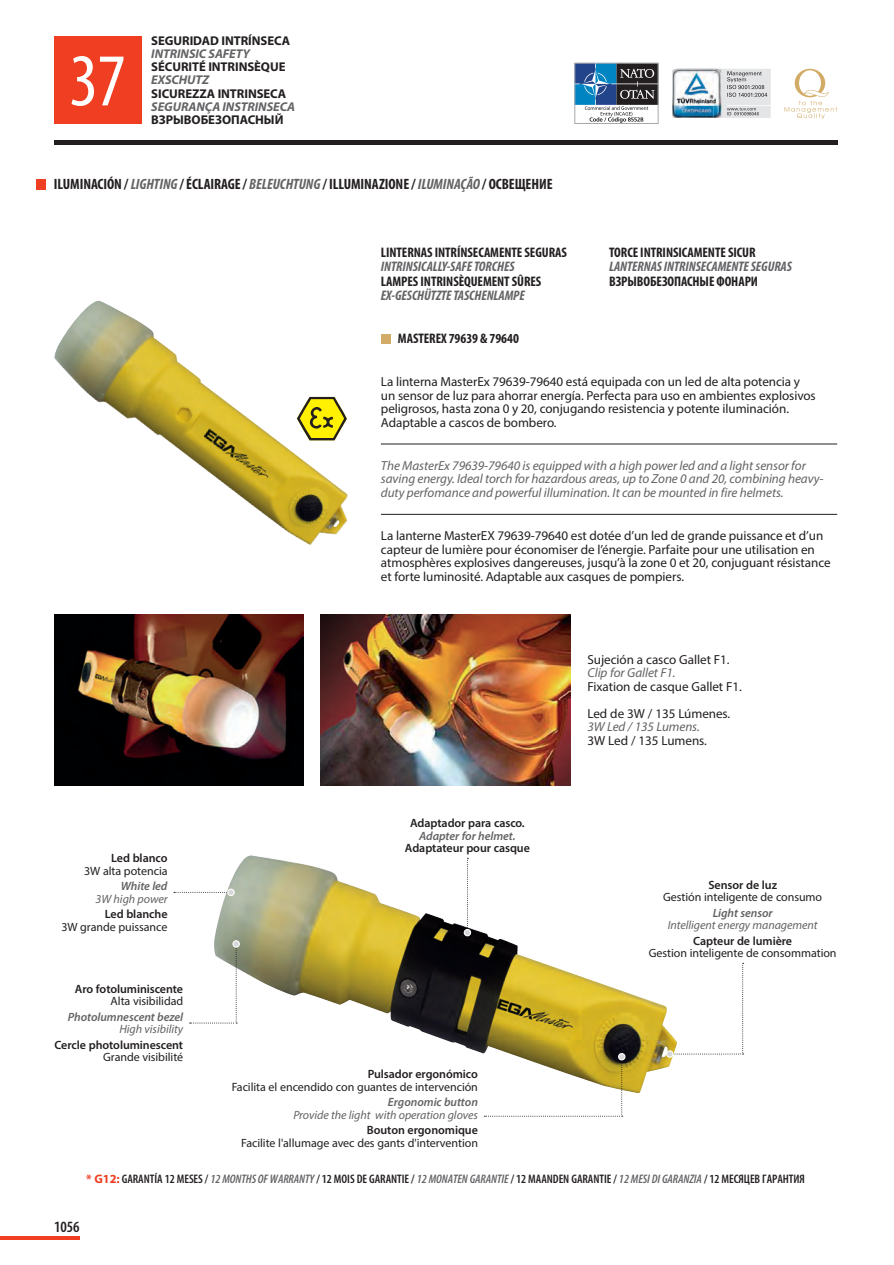
<style>
.page{position:relative;width:894px;height:1265px;background:#fff}
.page>*{position:absolute;margin:0;border:0;box-sizing:border-box;transform-origin:0 0}
.t1{font:condensed 75px "Myriad Pro";color:#fff}
.t2{font:600 condensed 15.75px "Myriad Pro";color:#231f20}
.t3{font:700 condensed 15px "Myriad Pro";letter-spacing:-.005em;color:#231f20}
.t4{font:700 condensed 13.8px "Myriad Pro";letter-spacing:-.005em;color:#231f20}
.t5{font:italic 700 condensed 13.8px "Myriad Pro";letter-spacing:-.005em;color:#636366}
.t6{font:13.2px/13.5px "Myriad Pro";letter-spacing:-.005em;color:#231f20}
.t7{font:italic 13.2px/13.5px "Myriad Pro";letter-spacing:-.005em;color:#636366}
.t8{font:700 12.75px "Myriad Pro";letter-spacing:-.005em;color:#231f20}
.t9{font:italic 700 12.75px "Myriad Pro";letter-spacing:-.005em;color:#636366}
.t10{font:600 condensed 12.3px "Myriad Pro";letter-spacing:-.005em;color:#231f20}
.t11{font:12px "Myriad Pro";letter-spacing:-.005em;color:#231f20}
.t12{font:600 12px "Myriad Pro";letter-spacing:-.005em;color:#231f20}
.t13{font:italic 12px "Myriad Pro";letter-spacing:-.005em;color:#636366}
.t14{font:italic 600 12px "Myriad Pro";letter-spacing:-.005em;color:#636366}
.s1{font-style:italic;color:#636366}
.s2{font-weight:700;font-stretch:normal;color:#ef3e22}
</style>
<div class="page">
<svg style="left:720px;top:69px;width:50px;height:49px;background:#d0d1d3"></svg>
<img style="left:672px;top:69px;width:41px;height:49px">
<img style="left:713px;top:69px;width:7px;height:49px">
<svg style="left:784px;top:69px;width:52px;height:50px"></svg>
<svg style="left:576px;top:65px;width:80px;height:57px"></svg>
<div style="left:574px;top:63px;width:84px;height:61px;border:1px solid #a8a9ad"></div>
<img style="left:54px;top:301px;width:294px;height:244px">
<img style="left:214px;top:855px;width:459px;height:238px">
<img style="left:320px;top:615px;width:250px;height:170px">
<img style="left:54px;top:615px;width:249px;height:170px">
<div style="left:54px;top:36px;width:87px;height:88px;background:#ef3e22"></div>
<svg style="left:297px;top:397px;width:50px;height:43px"></svg>
<div style="left:381px;top:334px;width:9px;height:9px;background:#d2ab66"></div>
<hr style="left:381px;top:443px;width:455px;height:1px;background:#231f20">
<hr style="left:381px;top:514px;width:455px;height:1px;background:#231f20">
<svg style="left:174px;top:889px;width:60px;height:6px"></svg>
<div style="left:227px;top:888px;width:7px;height:8px;border:1px solid #fff;border-radius:50%"></div>
<svg style="left:189px;top:943px;width:48px;height:80px"></svg>
<div style="left:233px;top:940px;width:6px;height:7px;background:#d6d7d9;border-radius:50%"></div>
<div style="left:232px;top:940px;width:8px;height:7px;border:1px solid #fff;border-radius:50%"></div>
<svg style="left:464px;top:858px;width:6px;height:76px"></svg>
<div style="left:463px;top:929px;width:8px;height:7px;border:1px solid #fff;border-radius:50%"></div>
<svg style="left:666px;top:963px;width:77px;height:94px"></svg>
<div style="left:665px;top:1050px;width:8px;height:7px;border:1px solid #fff;border-radius:50%"></div>
<svg style="left:484px;top:1056px;width:138px;height:60px"></svg>
<svg style="left:618px;top:1053px;width:6px;height:7px"></svg>
<div style="left:617px;top:1053px;width:8px;height:7px;border:1px solid #fff;border-radius:50%"></div>
<div style="left:37px;top:179px;width:9px;height:10px;background:#ef3e22"></div>
<hr style="left:54px;top:141px;width:782px;height:4px;background:#231f20">
<hr style="left:0;top:1236px;width:79px;height:4px;background:#ef3e22">
<h1 class="t1" style="left:69px;top:54px;width:58px">37</h1>
<p class="t8" style="left:151px;top:36px;width:140px">SEGURIDAD INTRÍNSECA</p>
<p class="t9" style="left:151px;top:49px;width:100px">INTRINSIC SAFETY</p>
<p class="t8" style="left:151px;top:62px;width:136px">SÉCURITÉ INTRINSÈQUE</p>
<p class="t9" style="left:151px;top:75px;width:59px">EXSCHUTZ</p>
<p class="t8" style="left:151px;top:88px;width:136px">SICUREZZA INTRINSECA</p>
<p class="t9" style="left:151px;top:101px;width:145px">SEGURANÇA INSTRINSECA</p>
<p class="t8" style="left:151px;top:115px;width:134px">ВЗРЫВОБЕЗОПАСНЫЙ</p>
<p class="t3" style="left:54px;top:179px;width:500px">ILUMINACIÓN / <span class="s1">LIGHTING</span> / ÉCLAIRAGE / <span class="s1">BELEUCHTUNG</span> / ILLUMINAZIONE / <span class="s1">ILUMINAÇÃO</span> / ОСВЕЩЕНИЕ</p>
<p class="t4" style="left:381px;top:248px;width:187px">LINTERNAS INTRÍNSECAMENTE SEGURAS</p>
<p class="t5" style="left:381px;top:262px;width:135px">INTRINSICALLY-SAFE TORCHES</p>
<p class="t4" style="left:381px;top:276px;width:162px">LAMPES INTRINSÈQUEMENT SÛRES</p>
<p class="t5" style="left:381px;top:290px;width:145px">EX-GESCHÜTZTE TASCHENLAMPE</p>
<p class="t4" style="left:398px;top:334px;width:122px">MASTEREX 79639 &amp; 79640</p>
<p class="t6" style="left:381px;top:376px;width:436px">La linterna MasterEx 79639-79640 está equipada con un led de alta potencia y un sensor de luz para ahorrar energía. Perfecta para uso en ambientes explosivos peligrosos, hasta zona 0 y 20, conjugando resistencia y potente iluminación.<br>Adaptable a cascos de bombero.</p>
<p class="t4" style="left:608px;top:248px;width:148px">TORCE INTRINSICAMENTE SICUR</p>
<p class="t5" style="left:608px;top:262px;width:184px">LANTERNAS INTRINSECAMENTE SEGURAS</p>
<p class="t4" style="left:608px;top:276px;width:150px">ВЗРЫВОБЕЗОПАСНЫЕ ФОНАРИ</p>
<p class="t7" style="left:381px;top:460px;width:444px">The MasterEx 79639-79640 is equipped with a high power led and a light sensor for saving energy. Ideal torch for hazardous areas, up to Zone 0 and 20, combining heavy&shy;duty perfomance and powerful illumination. It can be mounted in fire helmets.</p>
<p class="t6" style="left:381px;top:530px;width:451px">La lanterne MasterEX 79639-79640 est dotée d’un led de grande puissance et d’un capteur de lumière pour économiser de l’énergie. Parfaite pour une utilisation en atmosphères explosives dangereuses, jusqu’à la zone 0 et 20, conjuguant résistance et forte luminosité. Adaptable aux casques de pompiers.</p>
<p class="t12" style="left:111px;top:853px;width:58px">Led blanco</p>
<p class="t11" style="left:84px;top:866px;width:85px">3W alta potencia</p>
<p class="t14" style="left:121px;top:881px;width:48px">White led</p>
<p class="t13" style="left:95px;top:894px;width:73px">3W high power</p>
<p class="t12" style="left:105px;top:909px;width:64px">Led blanche</p>
<p class="t11" style="left:61px;top:922px;width:108px">3W grande puissance</p>
<p class="t12" style="left:75px;top:984px;width:110px">Aro fotoluminiscente</p>
<p class="t11" style="left:111px;top:996px;width:74px">Alta visibilidad</p>
<p class="t14" style="left:68px;top:1012px;width:117px">Photolumnescent bezel</p>
<p class="t13" style="left:119px;top:1024px;width:65px">High visibility</p>
<p class="t12" style="left:54px;top:1040px;width:130px">Cercle photoluminescent</p>
<p class="t11" style="left:103px;top:1052px;width:82px">Grande visibilité</p>
<p class="t12" style="left:410px;top:818px;width:116px">Adaptador para casco.</p>
<p class="t14" style="left:419px;top:831px;width:98px">Adapter for helmet.</p>
<p class="t12" style="left:405px;top:843px;width:126px">Adaptateur pour casque</p>
<p class="t12" style="left:367px;top:1069px;width:112px">Pulsador ergonómico</p>
<p class="t11" style="left:231px;top:1082px;width:248px">Facilita el encendido con guantes de intervención</p>
<p class="t14" style="left:388px;top:1097px;width:91px">Ergonomic button</p>
<p class="t13" style="left:293px;top:1110px;width:186px">Provide the light with operation gloves</p>
<p class="t12" style="left:367px;top:1125px;width:112px">Bouton ergonomique</p>
<p class="t11" style="left:241px;top:1138px;width:238px">Facilite l'allumage avec des gants d'intervention</p>
<p class="t6" style="left:587px;top:654px;width:144px">Sujeción a casco Gallet F1.</p>
<p class="t7" style="left:587px;top:667px;width:90px">Clip for Gallet F1.</p>
<p class="t6" style="left:587px;top:674px;width:156px;line-height:27px">Fixation de casque Gallet F1.<br>Led de 3W / 135 Lúmenes.</p>
<p class="t7" style="left:587px;top:721px;width:114px">3W Led / 135 Lumens.</p>
<p class="t6" style="left:587px;top:735px;width:121px">3W Led / 135 Lumens.</p>
<p class="t12" style="left:708px;top:880px;width:70px">Sensor de luz</p>
<p class="t11" style="left:663px;top:892px;width:160px">Gestión inteligente de consumo</p>
<p class="t14" style="left:712px;top:908px;width:62px">Light sensor</p>
<p class="t13" style="left:667px;top:920px;width:151px">Intelligent energy management</p>
<p class="t12" style="left:693px;top:936px;width:100px">Capteur de lumière</p>
<p class="t11" style="left:648px;top:948px;width:189px">Gestion inteligente de consommation</p>
<p class="t10" style="left:86px;top:1174px;width:720px"><span class="s2">* G12:</span> GARANTÍA 12 MESES / <span class="s1">12 MONTHS OF WARRANTY</span> / 12 MOIS DE GARANTIE / <span class="s1">12 MONATEN GARANTIE</span> / 12 MAANDEN GARANTIE / <span class="s1">12 MESI DI GARANZIA</span> / 12 МЕСЯЦЕВ ГАРАНТИЯ</p>
<p class="t2" style="left:54px;top:1221px;width:27px">1056</p>
</div>
